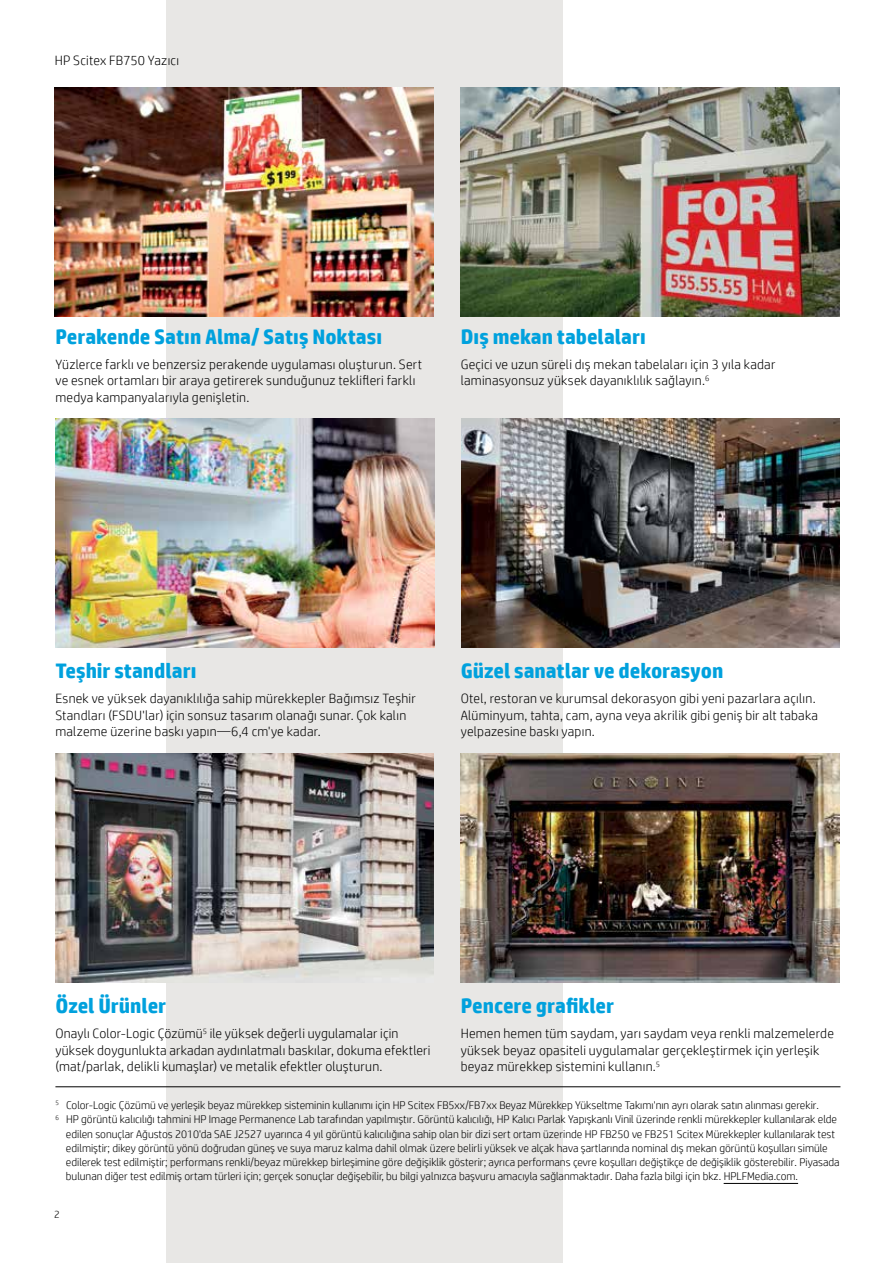
<style>
.page{position:relative;width:893px;height:1263px;background:#fff}
.page>*{position:absolute;margin:0;border:0;box-sizing:border-box;transform-origin:0 0}
.t1{font:700 21px "HP Simplified";color:#00a1dd}
.t2{font:300 13.5px/16.5px "HP Simplified";letter-spacing:.015em;color:#000}
.t3{font:300 11.25px "HP Simplified";color:#000}
.t4{font:300 10.5px "HP Simplified";color:#000}
</style>
<div class="page">
<div style="left:166px;top:0;width:397px;height:1263px;background:#e8e7e5"></div>
<img style="left:55px;top:88px;width:379px;height:228px">
<img style="left:55px;top:419px;width:379px;height:228px">
<img style="left:55px;top:754px;width:379px;height:228px">
<img style="left:461px;top:88px;width:379px;height:228px">
<img style="left:461px;top:419px;width:379px;height:228px">
<img style="left:461px;top:754px;width:379px;height:228px">
<hr style="left:55px;top:1086px;width:785px;height:1px;background:#000">
<hr style="left:724px;top:1183px;width:74px;height:1px;background:#000">
<p class="t2" style="left:55px;top:52px;width:126px">HP Scitex FB750 Yazıcı</p>
<h1 class="t1" style="left:55px;top:324px;width:328px">Perakende Satın Alma/ Satış Noktası</h1>
<p class="t2" style="left:55px;top:355px;width:368px">Yüzlerce farklı ve benzersiz perakende uygulaması oluşturun. Sert ve esnek ortamları bir araya getirerek sunduğunuz teklifleri farklı medya kampanyalarıyla genişletin.</p>
<h1 class="t1" style="left:461px;top:324px;width:187px">Dış mekan tabelaları</h1>
<p class="t2" style="left:461px;top:355px;width:316px">Geçici ve uzun süreli dış mekan tabelaları için 3 yıla kadar laminasyonsuz yüksek dayanıklılık sağlayın.<sup>6</sup></p>
<h1 class="t1" style="left:55px;top:659px;width:142px">Teşhir standları</h1>
<p class="t2" style="left:55px;top:690px;width:362px">Esnek ve yüksek dayanıklılığa sahip mürekkepler Bağımsız Teşhir<br>Standları (FSDU'lar) için sonsuz tasarım olanağı sunar. Çok kalın malzeme üzerine baskı yapın—6,4 cm'ye kadar.</p>
<h1 class="t1" style="left:461px;top:659px;width:264px">Güzel sanatlar ve dekorasyon</h1>
<p class="t2" style="left:461px;top:690px;width:359px">Otel, restoran ve kurumsal dekorasyon gibi yeni pazarlara açılın.<br>Alüminyum, tahta, cam, ayna veya akrilik gibi geniş bir alt tabaka yelpazesine baskı yapın.</p>
<h1 class="t1" style="left:55px;top:994px;width:112px">Özel Ürünler</h1>
<p class="t2" style="left:55px;top:1025px;width:377px">Onaylı Color-Logic Çözümü<sup>5</sup> ile yüksek değerli uygulamalar için yüksek doygunlukta arkadan aydınlatmalı baskılar, dokuma efektleri (mat/parlak, delikli kumaşlar) ve metalik efektler oluşturun.</p>
<h1 class="t1" style="left:461px;top:994px;width:155px">Pencere grafikler</h1>
<p class="t2" style="left:461px;top:1025px;width:375px">Hemen hemen tüm saydam, yarı saydam veya renkli malzemelerde yüksek beyaz opasiteli uygulamalar gerçekleştirmek için yerleşik beyaz mürekkep sistemini kullanın.<sup>5</sup></p>
<p class="t3" style="left:55px;top:1098px;width:765px"><sup>5</sup> Color-Logic Çözümü ve yerleşik beyaz mürekkep sisteminin kullanımı için HP Scitex FB5xx/FB7xx Beyaz Mürekkep Yükseltme Takımı'nın ayrı olarak satın alınması gerekir.</p>
<p class="t3" style="left:55px;top:1112px;width:783px"><sup>6</sup> HP görüntü kalıcılığı tahmini HP Image Permanence Lab tarafından yapılmıştır. Görüntü kalıcılığı, HP Kalıcı Parlak Yapışkanlı Vinil üzerinde renkli mürekkepler kullanılarak elde</p>
<p class="t3" style="left:66px;top:1126px;width:770px">edilen sonuçlar Ağustos 2010'da SAE J2527 uyarınca 4 yıl görüntü kalıcılığına sahip olan bir dizi sert ortam üzerinde HP FB250 ve FB251 Scitex Mürekkepler kullanılarak test</p>
<p class="t3" style="left:66px;top:1141px;width:763px">edilmiştir; dikey görüntü yönü doğrudan güneş ve suya maruz kalma dahil olmak üzere belirli yüksek ve alçak hava şartlarında nominal dış mekan görüntü koşulları simüle</p>
<p class="t3" style="left:66px;top:1155px;width:775px">edilerek test edilmiştir; performans renkli/beyaz mürekkep birleşimine göre değişiklik gösterir; ayrıca performans çevre koşulları değiştikçe de değişiklik gösterebilir. Piyasada</p>
<p class="t3" style="left:66px;top:1169px;width:734px">bulunan diğer test edilmiş ortam türleri için; gerçek sonuçlar değişebilir, bu bilgi yalnızca başvuru amacıyla sağlanmaktadır. Daha fazla bilgi için bkz. HPLFMedia.com.</p>
<p class="t4" style="left:54px;top:1207px;width:7px">2</p>
</div>
